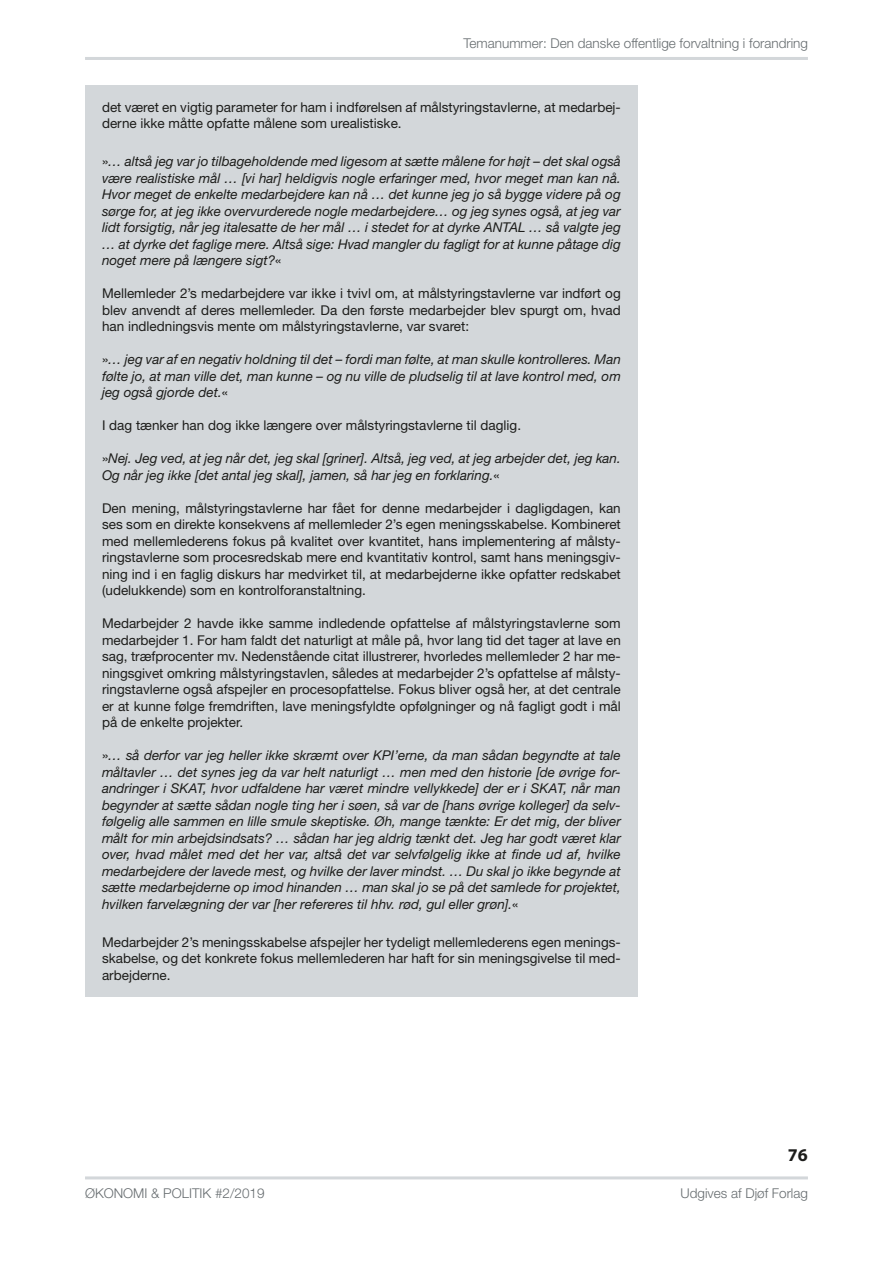
<style>
.page{position:relative;width:893px;height:1263px;background:#fff}
.page>*{position:absolute;margin:0;border:0;box-sizing:border-box;transform-origin:0 0}
.t1{font:700 18px "Myriad Pro";color:#1d1d1b}
.t2{font:italic 13.5px/16.5px "Helvetica Neue LT Std";color:#1d1d1b;text-align:justify}
.t3{font:13.5px/16.5px "Helvetica Neue LT Std";color:#1d1d1b;text-align:justify}
.t4{font:300 13.5px "Helvetica Neue LT Std";color:#666c6f}
.s1{font-style:normal}
</style>
<div class="page">
<hr style="left:85px;top:1176px;width:723px;height:3px;background:#d3d7da">
<hr style="left:85px;top:57px;width:723px;height:3px;background:#d3d7da">
<div style="left:85px;top:85px;width:553px;height:912px;background:#d3d7da"></div>
<p class="t4" style="left:464px;top:35px;width:346px">Temanummer: Den danske offentlige forvaltning i forandring</p>
<p class="t3" style="left:102px;top:98px;width:520px">det været en vigtig parameter for ham i indførelsen af målstyringstavlerne, at medarbej&shy;derne ikke måtte opfatte målene som urealistiske.</p>
<p class="t2" style="left:102px;top:153px;width:520px"><span class="s1">»</span>… altså jeg var jo tilbageholdende med ligesom at sætte målene for højt – det skal også være realistiske mål … [vi har] heldigvis nogle erfaringer med, hvor meget man kan nå.<br>Hvor meget de enkelte medarbejdere kan nå … det kunne jeg jo så bygge videre på og sørge for, at jeg ikke overvurderede nogle medarbejdere… og jeg synes også, at jeg var lidt forsigtig, når jeg italesatte de her mål … i stedet for at dyrke ANTAL … så valgte jeg … at dyrke det faglige mere. Altså sige: Hvad mangler du fagligt for at kunne påtage dig noget mere på længere sigt?<span class="s1">«</span></p>
<p class="t3" style="left:102px;top:285px;width:520px">Mellemleder 2’s medarbejdere var ikke i tvivl om, at målstyringstavlerne var indført og blev anvendt af deres mellemleder. Da den første medarbejder blev spurgt om, hvad han indledningsvis mente om målstyringstavlerne, var svaret:</p>
<p class="t2" style="left:102px;top:351px;width:520px"><span class="s1">»</span>… jeg var af en negativ holdning til det – fordi man følte, at man skulle kontrolleres. Man følte jo, at man ville det, man kunne – og nu ville de pludselig til at lave kontrol med, om jeg også gjorde det.<span class="s1">«</span></p>
<p class="t3" style="left:102px;top:417px;width:421px">I dag tænker han dog ikke længere over målstyringstavlerne til daglig.</p>
<p class="t2" style="left:102px;top:450px;width:520px"><span class="s1">»</span>Nej. Jeg ved, at jeg når det, jeg skal [griner]. Altså, jeg ved, at jeg arbejder det, jeg kan.<br>Og når jeg ikke [det antal jeg skal], jamen, så har jeg en forklaring.<span class="s1">«</span></p>
<p class="t3" style="left:102px;top:499px;width:520px">Den mening, målstyringstavlerne har fået for denne medarbejder i dagligdagen, kan ses som en direkte konsekvens af mellemleder 2’s egen meningsskabelse. Kombineret med mellemlederens fokus på kvalitet over kvantitet, hans implementering af målsty&shy;ringstavlerne som procesredskab mere end kvantitativ kontrol, samt hans meningsgiv&shy;ning ind i en faglig diskurs har medvirket til, at medarbejderne ikke opfatter redskabet (udelukkende) som en kontrolforanstaltning.</p>
<p class="t3" style="left:102px;top:615px;width:520px">Medarbejder 2 havde ikke samme indledende opfattelse af målstyringstavlerne som medarbejder 1. For ham faldt det naturligt at måle på, hvor lang tid det tager at lave en sag, træfprocenter mv. Nedenstående citat illustrerer, hvorledes mellemleder 2 har me&shy;ningsgivet omkring målstyringstavlen, således at medarbejder 2’s opfattelse af målsty&shy;ringstavlerne også afspejler en procesopfattelse. Fokus bliver også her, at det centrale er at kunne følge fremdriften, lave meningsfyldte opfølgninger og nå fagligt godt i mål på de enkelte projekter.</p>
<p class="t2" style="left:102px;top:747px;width:520px"><span class="s1">»</span>… så derfor var jeg heller ikke skræmt over KPI’erne, da man sådan begyndte at tale måltavler … det synes jeg da var helt naturligt … men med den historie [de øvrige for&shy;andringer i SKAT, hvor udfaldene har været mindre vellykkede] der er i SKAT, når man begynder at sætte sådan nogle ting her i søen, så var de [hans øvrige kolleger] da selv&shy;følgelig alle sammen en lille smule skeptiske. Øh, mange tænkte: Er det mig, der bliver målt for min arbejdsindsats? … sådan har jeg aldrig tænkt det. Jeg har godt været klar over, hvad målet med det her var, altså det var selvfølgelig ikke at finde ud af, hvilke medarbejdere der lavede mest, og hvilke der laver mindst. … Du skal jo ikke begynde at sætte medarbejderne op imod hinanden … man skal jo se på det samlede for projektet, hvilken farvelægning der var [her refereres til hhv. rød, gul eller grøn].<span class="s1">«</span></p>
<p class="t3" style="left:102px;top:934px;width:520px">Medarbejder 2’s meningsskabelse afspejler her tydeligt mellemlederens egen menings&shy;skabelse, og det konkrete fokus mellemlederen har haft for sin meningsgivelse til med&shy;arbejderne.</p>
<h1 class="t1" style="left:788px;top:1143px;width:21px">76</h1>
<p class="t4" style="left:85px;top:1185px;width:181px">ØKONOMI &amp; POLITIK #2/2019</p>
<p class="t4" style="left:681px;top:1185px;width:129px">Udgives af Djøf Forlag</p>
</div>
